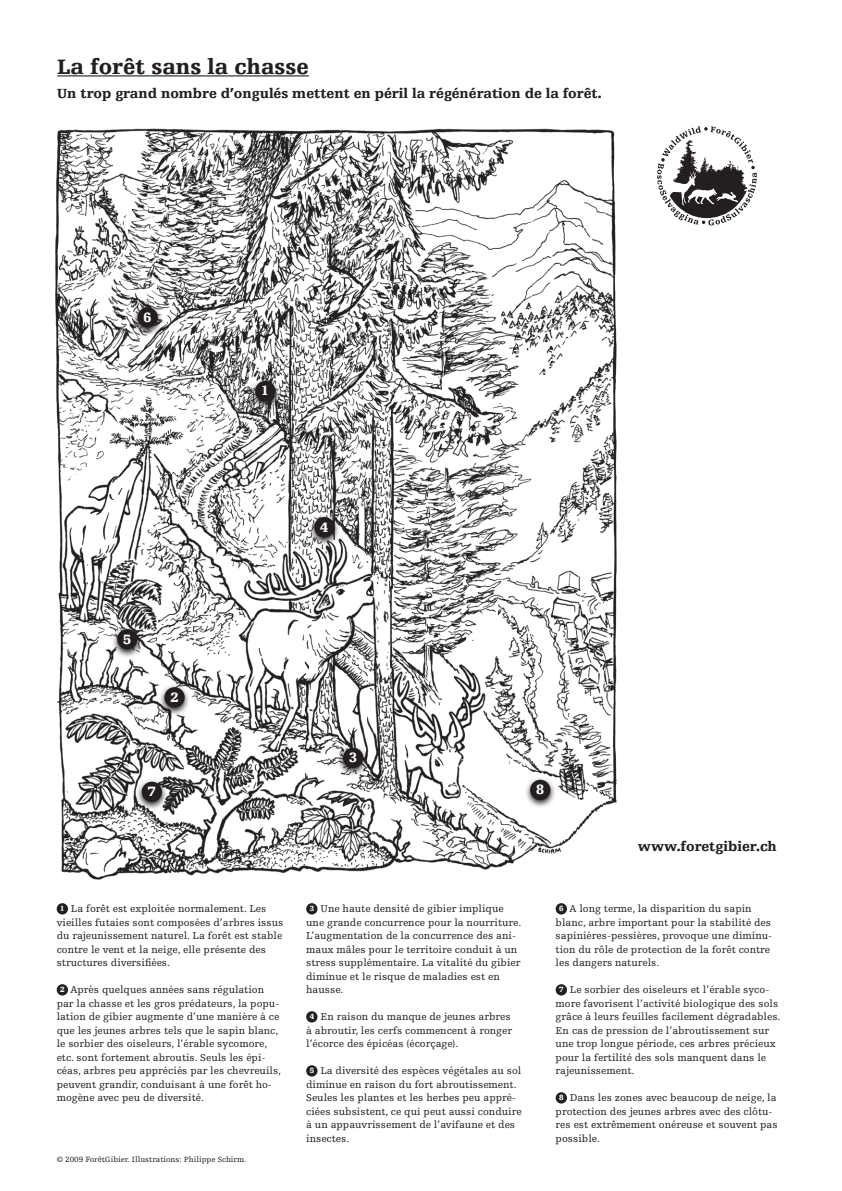
<style>
.page{position:relative;width:842px;height:1191px;background:#fff}
.page>*{position:absolute;margin:0;border:0;box-sizing:border-box;transform-origin:0 0}
.t1{font:900 22px "Egyptienne F";color:#231f20}
.t2{font:900 14.3px "Egyptienne F";color:#fff}
.t3{font:900 14px "Egyptienne F";color:#231f20}
.t4{font:10.5px/13.5px "Egyptienne F";color:#231f20}
.t5{font:8px "Egyptienne F";color:#231f20}
.s1{font-weight:900;font-size:8px;color:#fff}
</style>
<div class="page">
<svg style="left:657px;top:126px;width:100px;height:100px"></svg>
<img style="left:55px;top:128px;width:563px;height:787px">
<svg style="left:111px;top:625px;width:44px;height:38px"></svg>
<div style="left:117px;top:629px;width:20px;height:20px;background:#231f20;border-radius:50%"></div>
<svg style="left:249px;top:377px;width:44px;height:38px"></svg>
<div style="left:255px;top:381px;width:20px;height:20px;background:#231f20;border-radius:50%"></div>
<svg style="left:337px;top:744px;width:44px;height:37px"></svg>
<div style="left:343px;top:747px;width:20px;height:21px;background:#231f20;border-radius:50%"></div>
<svg style="left:308px;top:513px;width:44px;height:38px"></svg>
<div style="left:314px;top:517px;width:20px;height:20px;background:#231f20;border-radius:50%"></div>
<svg style="left:158px;top:683px;width:45px;height:38px"></svg>
<div style="left:164px;top:687px;width:21px;height:20px;background:#231f20;border-radius:50%"></div>
<svg style="left:131px;top:304px;width:45px;height:37px"></svg>
<div style="left:137px;top:307px;width:21px;height:20px;background:#231f20;border-radius:50%"></div>
<svg style="left:135px;top:778px;width:45px;height:37px"></svg>
<div style="left:142px;top:781px;width:20px;height:21px;background:#231f20;border-radius:50%"></div>
<svg style="left:524px;top:776px;width:44px;height:37px"></svg>
<div style="left:530px;top:780px;width:20px;height:20px;background:#231f20;border-radius:50%"></div>
<hr style="left:57px;top:75px;width:252px;height:1px;background:#231f20">
<div style="left:57px;top:903px;width:11px;height:11px;background:#231f20;border-radius:50%"></div>
<div style="left:57px;top:984px;width:11px;height:11px;background:#231f20;border-radius:50%"></div>
<div style="left:306px;top:903px;width:11px;height:11px;background:#231f20;border-radius:50%"></div>
<div style="left:306px;top:1011px;width:11px;height:11px;background:#231f20;border-radius:50%"></div>
<div style="left:306px;top:1065px;width:11px;height:11px;background:#231f20;border-radius:50%"></div>
<div style="left:556px;top:903px;width:11px;height:11px;background:#231f20;border-radius:50%"></div>
<div style="left:556px;top:984px;width:11px;height:11px;background:#231f20;border-radius:50%"></div>
<div style="left:556px;top:1092px;width:11px;height:11px;background:#231f20;border-radius:50%"></div>
<h1 class="t1" style="left:57px;top:54px;width:253px">La forêt sans la chasse</h1>
<h3 class="t3" style="left:57px;top:85px;width:546px">Un trop grand nombre d’ongulés mettent en péril la régénération de la forêt.</h3>
<h2 class="t2" style="left:144px;top:309px;width:9px">6</h2>
<h2 class="t2" style="left:261px;top:383px;width:9px">1</h2>
<h2 class="t2" style="left:320px;top:519px;width:9px">4</h2>
<h2 class="t2" style="left:123px;top:631px;width:9px">5</h2>
<h2 class="t2" style="left:170px;top:689px;width:9px">2</h2>
<h2 class="t2" style="left:349px;top:749px;width:9px">3</h2>
<h2 class="t2" style="left:148px;top:783px;width:9px">7</h2>
<h2 class="t2" style="left:536px;top:781px;width:9px">8</h2>
<h3 class="t3" style="left:638px;top:839px;width:141px">www.foretgibier.ch</h3>
<p class="t4" style="left:57px;top:902px;width:228px;text-indent:3px"><span class="s1">1</span> La forêt est exploitée normalement. Les vieilles futaies sont composées d’arbres issus du rajeunissement naturel. La forêt est stable contre le vent et la neige, elle présente des structures diversifiées.</p>
<p class="t4" style="left:57px;top:983px;width:226px;text-indent:3px"><span class="s1">2</span> Après quelques années sans régulation par la chasse et les gros prédateurs, la popu&shy;lation de gibier augmente d’une manière à ce que les jeunes arbres tels que le sapin blanc, le sorbier des oiseleurs, l’érable sycomore, etc. sont fortement abroutis. Seuls les épi&shy;céas, arbres peu appréciés par les chevreuils, peuvent grandir, conduisant à une forêt ho&shy;mogène avec peu de diversité.</p>
<p class="t5" style="left:57px;top:1155px;width:191px">© 2009 ForêtGibier. Illustrations: Philippe Schirm.</p>
<p class="t4" style="left:306px;top:902px;width:217px;text-indent:3px"><span class="s1">3</span> Une haute densité de gibier implique une grande concurrence pour la nourriture.<br>L’augmentation de la concurrence des ani&shy;maux mâles pour le territoire conduit à un stress supplémentaire. La vitalité du gibier diminue et le risque de maladies est en hausse.</p>
<p class="t4" style="left:306px;top:1010px;width:207px;text-indent:3px"><span class="s1">4</span> En raison du manque de jeunes arbres à abroutir, les cerfs commencent à ronger l’écorce des épicéas (écorçage).</p>
<p class="t4" style="left:306px;top:1064px;width:217px;text-indent:3px"><span class="s1">5</span> La diversité des espèces végétales au sol diminue en raison du fort abroutissement.<br>Seules les plantes et les herbes peu appré&shy;ciées subsistent, ce qui peut aussi conduire à un appauvrissement de l’avifaune et des insectes.</p>
<p class="t4" style="left:556px;top:902px;width:218px;text-indent:3px"><span class="s1">6</span> A long terme, la disparition du sapin blanc, arbre important pour la stabilité des sapinières-pessières, provoque une diminu&shy;tion du rôle de protection de la forêt contre les dangers naturels.</p>
<p class="t4" style="left:556px;top:983px;width:226px;text-indent:3px"><span class="s1">7</span> Le sorbier des oiseleurs et l’érable syco&shy;more favorisent l’activité biologique des sols grâce à leurs feuilles facilement dégradables.<br>En cas de pression de l’abroutissement sur une trop longue période, ces arbres précieux pour la fertilité des sols manquent dans le rajeunissement.</p>
<p class="t4" style="left:556px;top:1091px;width:224px;text-indent:3px"><span class="s1">8</span> Dans les zones avec beaucoup de neige, la protection des jeunes arbres avec des clôtu&shy;res est extrêmement onéreuse et souvent pas possible.</p>
</div>
